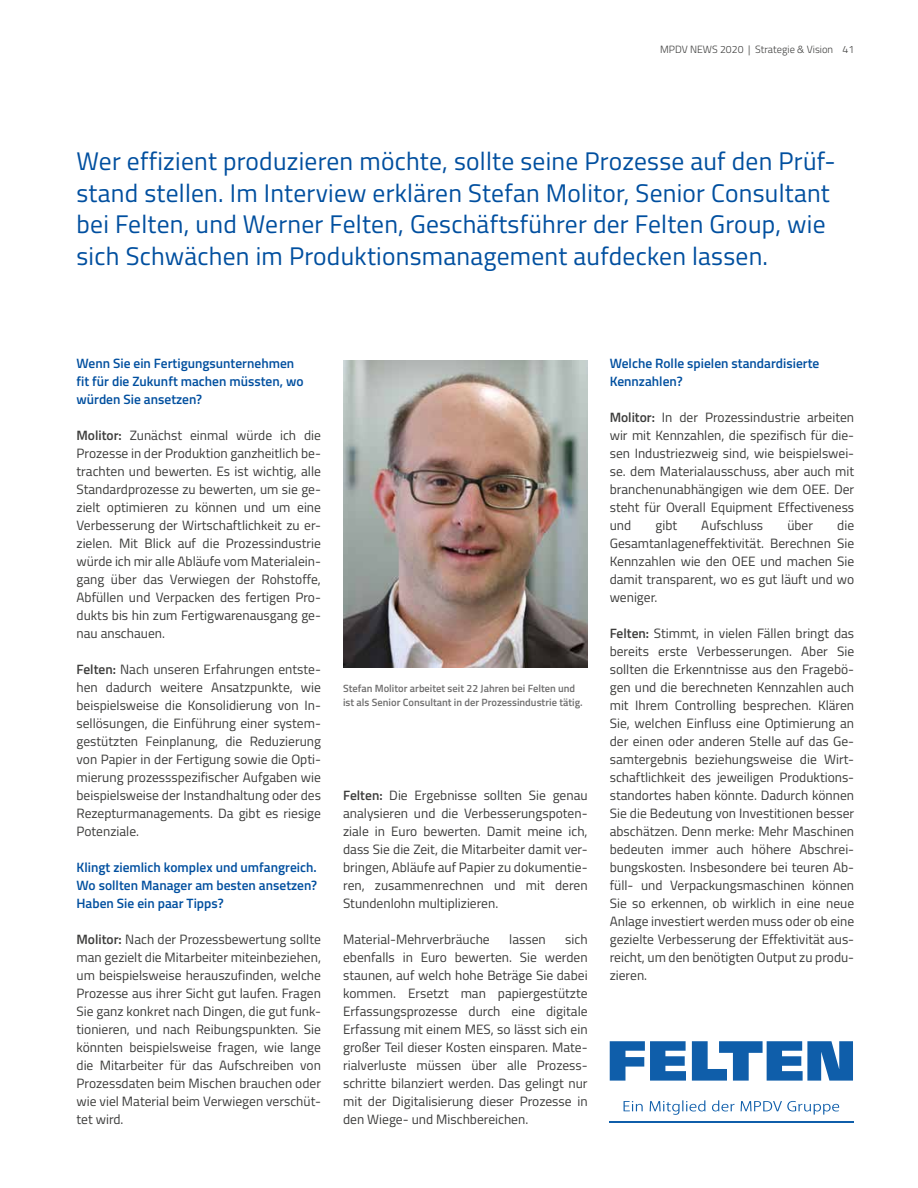
<style>
.page{position:relative;width:918px;height:1188px;background:#fff}
.page>*{position:absolute;margin:0;border:0;box-sizing:border-box;transform-origin:0 0}
.t1{font:25.5px/31.5px "Titillium";letter-spacing:.01em;color:#004f9f}
.t2{font:13.5px/18px "Titillium";color:#3c3c3b;text-align:justify}
.t3{font:600 13.5px/18px "Titillium";color:#004f9f}
.t4{font:600 10.5px/13.5px "Titillium";color:#706f6f}
.t5{font:300 10.5px "Titillium";color:#3c3c3b}
.s1{font-weight:600}
</style>
<div class="page">
<svg style="left:610px;top:1041px;width:76px;height:40px"></svg>
<svg style="left:692px;top:1041px;width:161px;height:40px"></svg>
<svg style="left:624px;top:1100px;width:215px;height:15px"></svg>
<hr style="left:610px;top:1121px;width:244px;height:2px;background:#0f5eaa">
<img style="left:343px;top:360px;width:245px;height:308px">
<p class="t5" style="left:660px;top:41px;width:196px">MPDV NEWS 2020 | Strategie &amp; Vision 41</p>
<p class="t1" style="left:77px;top:144px;width:761px">Wer effizient produzieren möchte, sollte seine Prozesse auf den Prüf&shy;stand stellen. Im Interview erklären Stefan Molitor, Senior Consultant bei Felten, und Werner Felten, Geschäftsführer der Felten Group, wie sich Schwächen im Produktionsmanagement aufdecken lassen.</p>
<p class="t3" style="left:77px;top:354px;width:229px">Wenn Sie ein Fertigungsunternehmen fit für die Zukunft machen müssten, wo würden Sie ansetzen?</p>
<p class="t2" style="left:77px;top:426px;width:246px"><span class="s1">Molitor:</span> Zunächst einmal würde ich die Prozesse in der Produktion ganzheitlich be&shy;trachten und bewerten. Es ist wichtig, alle Standardprozesse zu bewerten, um sie ge&shy;zielt optimieren zu können und um eine Verbesserung der Wirtschaftlichkeit zu er&shy;zielen. Mit Blick auf die Prozessindustrie würde ich mir alle Abläufe vom Materialein&shy;gang über das Verwiegen der Rohstoffe, Abfüllen und Verpacken des fertigen Pro&shy;dukts bis hin zum Fertigwarenausgang ge&shy;nau anschauen.</p>
<p class="t2" style="left:77px;top:660px;width:246px"><span class="s1">Felten:</span> Nach unseren Erfahrungen entste&shy;hen dadurch weitere Ansatzpunkte, wie beispielsweise die Konsolidierung von In&shy;sellösungen, die Einführung einer system&shy;gestützten Feinplanung, die Reduzierung von Papier in der Fertigung sowie die Opti&shy;mierung prozessspezifischer Aufgaben wie beispielsweise der Instandhaltung oder des Rezepturmanagements. Da gibt es riesige Potenziale.</p>
<p class="t3" style="left:77px;top:858px;width:242px;text-align:justify">Klingt ziemlich komplex und umfangreich.<br>Wo sollten Manager am besten ansetzen?<br>Haben Sie ein paar Tipps?</p>
<p class="t2" style="left:77px;top:930px;width:246px"><span class="s1">Molitor:</span> Nach der Prozessbewertung sollte man gezielt die Mitarbeiter miteinbeziehen, um beispielsweise herauszufinden, welche Prozesse aus ihrer Sicht gut laufen. Fragen Sie ganz konkret nach Dingen, die gut funk&shy;tionieren, und nach Reibungspunkten. Sie könnten beispielsweise fragen, wie lange die Mitarbeiter für das Aufschreiben von Prozessdaten beim Mischen brauchen oder wie viel Material beim Verwiegen verschüt&shy;tet wird.</p>
<p class="t4" style="left:343px;top:681px;width:241px">Stefan Molitor arbeitet seit 22 Jahren bei Felten und ist als Senior Consultant in der Prozessindustrie tätig.</p>
<p class="t2" style="left:343px;top:786px;width:246px"><span class="s1">Felten:</span> Die Ergebnisse sollten Sie genau analysieren und die Verbesserungspoten&shy;ziale in Euro bewerten. Damit meine ich, dass Sie die Zeit, die Mitarbeiter damit ver&shy;bringen, Abläufe auf Papier zu dokumentie&shy;ren, zusammenrechnen und mit deren Stundenlohn multiplizieren.</p>
<p class="t2" style="left:343px;top:930px;width:148px">Material-Mehrverbräuche</p>
<p class="t2" style="left:509px;top:930px;width:38px">lassen</p>
<p class="t2" style="left:343px;top:930px;width:246px;text-indent:222px">sich ebenfalls in Euro bewerten. Sie werden staunen, auf welch hohe Beträge Sie dabei kommen. Ersetzt man papiergestützte Erfassungsprozesse durch eine digitale Erfassung mit einem MES, so lässt sich ein großer Teil dieser Kosten einsparen. Mate&shy;rialverluste müssen über alle Prozess&shy;schritte bilanziert werden. Das gelingt nur mit der Digitalisierung dieser Prozesse in den Wiege- und Mischbereichen.</p>
<p class="t3" style="left:610px;top:354px;width:211px">Welche Rolle spielen standardisierte<br>Kennzahlen?</p>
<p class="t2" style="left:610px;top:408px;width:246px"><span class="s1">Molitor:</span> In der Prozessindustrie arbeiten wir mit Kennzahlen, die spezifisch für die&shy;sen Industriezweig sind, wie beispielswei&shy;se. dem Materialausschuss, aber auch mit branchenunabhängigen wie dem OEE. Der steht für Overall Equipment Effectiveness und</p>
<p class="t2" style="left:655px;top:516px;width:23px">gibt</p>
<p class="t2" style="left:701px;top:516px;width:63px">Aufschluss</p>
<p class="t2" style="left:787px;top:516px;width:27px">über</p>
<p class="t2" style="left:610px;top:516px;width:246px;text-indent:228px">die Gesamtanlageneffektivität. Berechnen Sie Kennzahlen wie den OEE und machen Sie damit transparent, wo es gut läuft und wo weniger.</p>
<p class="t2" style="left:610px;top:624px;width:246px"><span class="s1">Felten:</span> Stimmt, in vielen Fällen bringt das bereits erste Verbesserungen. Aber Sie sollten die Erkenntnisse aus den Fragebö&shy;gen und die berechneten Kennzahlen auch mit Ihrem Controlling besprechen. Klären Sie, welchen Einfluss eine Optimierung an der einen oder anderen Stelle auf das Ge&shy;samtergebnis beziehungsweise die Wirt&shy;schaftlichkeit des jeweiligen Produktions&shy;standortes haben könnte. Dadurch können Sie die Bedeutung von Investitionen besser abschätzen. Denn merke: Mehr Maschinen bedeuten immer auch höhere Abschrei&shy;bungskosten. Insbesondere bei teuren Ab&shy;füll- und Verpackungsmaschinen können Sie so erkennen, ob wirklich in eine neue Anlage investiert werden muss oder ob eine gezielte Verbesserung der Effektivität aus&shy;reicht, um den benötigten Output zu produ&shy;zieren.</p>
</div>
